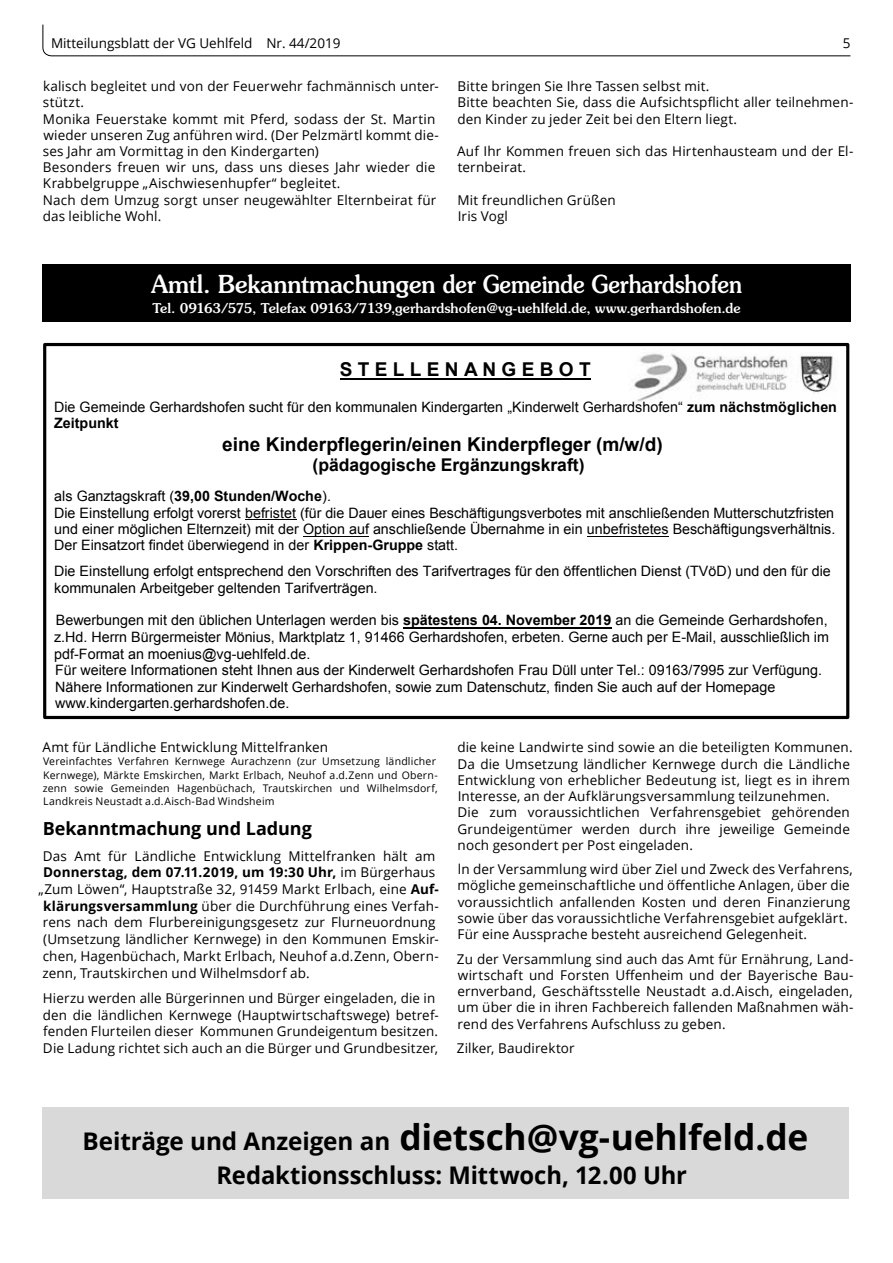
<style>
.page{position:relative;width:893px;height:1263px;background:#fff}
.page>*{position:absolute;margin:0;border:0;box-sizing:border-box;transform-origin:0 0}
.t1{font:700 35.4px "Open Sans";letter-spacing:-.005em;color:#000}
.t2{font:500 24.75px "Souvenir";color:#fff;scale:.95 1}
.t3{font:700 24.3px "Open Sans";letter-spacing:-.005em;color:#000}
.t4{font:700 19.05px "Arial";color:#000}
.t5{font:700 18px "Open Sans";letter-spacing:-.005em;color:#000}
.t6{font:700 17.55px "Arial";color:#000}
.t7{font:14.25px/16.5px "Arial";letter-spacing:.005em;color:#000}
.t8{font:13.5px/16.2px "Open Sans";letter-spacing:.01em;color:#000}
.t9{font:500 13.5px "Souvenir";letter-spacing:.005em;color:#fff}
.t10{font:700 13.5px "Open Sans";letter-spacing:.01em;color:#000}
.t11{font:10.5px/13px "Open Sans";letter-spacing:.02em;color:#000}
.s1{font-weight:700}
.s2{font-weight:400}
.s3{font-size:24.3px}
</style>
<div class="page">
<svg style="left:42px;top:24px;width:809px;height:33px"></svg>
<div style="left:42px;top:264px;width:808px;height:58px;background:#000"></div>
<div style="left:43px;top:343px;width:806px;height:376px;border:3px solid #000"></div>
<img style="left:634px;top:353px;width:199px;height:49px">
<hr style="left:340px;top:378px;width:251px;height:2px;background:#000">
<hr style="left:245px;top:519px;width:51px;height:1px;background:#000">
<hr style="left:303px;top:536px;width:66px;height:1px;background:#000">
<hr style="left:587px;top:536px;width:82px;height:1px;background:#000">
<hr style="left:403px;top:627px;width:208px;height:1px;background:#000">
<div style="left:43px;top:1108px;width:806px;height:91px;background:#d9d9d9"></div>
<p class="t8" style="left:51px;top:34px;width:291px">Mitteilungsblatt der VG Uehlfeld Nr. 44/2019</p>
<p class="t8" style="left:843px;top:34px;width:9px">5</p>
<p class="t8" style="left:43px;top:78px;width:398px">kalisch begleitet und von der Feuerwehr fachmännisch unter&shy;stützt.<br>Monika Feuerstake kommt mit Pferd, sodass der St. Martin wieder unseren Zug anführen wird. (Der Pelzmärtl kommt die&shy;ses Jahr am Vormittag in den Kindergarten)<br>Besonders freuen wir uns, dass uns dieses Jahr wieder die Krabbelgruppe „Aischwiesenhupfer“ begleitet.<br>Nach dem Umzug sorgt unser neugewählter Elternbeirat für das leibliche Wohl.</p>
<p class="t8" style="left:457px;top:78px;width:398px">Bitte bringen Sie Ihre Tassen selbst mit.<br>Bitte beachten Sie, dass die Aufsichtspflicht aller teilnehmen&shy;den Kinder zu jeder Zeit bei den Eltern liegt.</p>
<p class="t8" style="left:457px;top:143px;width:398px">Auf Ihr Kommen freuen sich das Hirtenhausteam und der El&shy;ternbeirat.</p>
<p class="t8" style="left:458px;top:191px;width:160px">Mit freundlichen Grüßen<br>Iris Vogl</p>
<h2 class="t2" style="left:151px;top:269px;width:623px">Amtl. Bekanntmachungen der Gemeinde Gerhardshofen</h2>
<p class="t9" style="left:152px;top:300px;width:590px">Tel. 09163/575, Telefax 09163/7139,gerhardshofen@vg-uehlfeld.de, www.gerhardshofen.de</p>
<h3 class="t4" style="left:340px;top:357px;width:252px">S T E L L E N A N G E B O T</h3>
<p class="t7" style="left:54px;top:399px;width:784px">Die Gemeinde Gerhardshofen sucht für den kommunalen Kindergarten „Kinderwelt Gerhardshofen“ <span class="s1">zum nächstmöglichen<br>Zeitpunkt</span></p>
<h3 class="t4" style="left:222px;top:432px;width:442px">eine Kinderpflegerin/einen Kinderpfleger (m/w/d)</h3>
<p class="t6" style="left:313px;top:453px;width:273px">(pädagogische Ergänzungskraft)</p>
<p class="t7" style="left:54px;top:488px;width:783px">als Ganztagskraft (<span class="s1">39,00 Stunden/Woche</span>).<br>Die Einstellung erfolgt vorerst befristet (für die Dauer eines Beschäftigungsverbotes mit anschließenden Mutterschutzfristen und einer möglichen Elternzeit) mit der Option auf anschließende Übernahme in ein unbefristetes Beschäftigungsverhältnis.<br>Der Einsatzort findet überwiegend in der <span class="s1">Krippen-Gruppe</span> statt.</p>
<p class="t7" style="left:54px;top:563px;width:778px">Die Einstellung erfolgt entsprechend den Vorschriften des Tarifvertrages für den öffentlichen Dienst (TVöD) und den für die kommunalen Arbeitgeber geltenden Tarifverträgen.</p>
<p class="t7" style="left:54px;top:612px;width:776px">Bewerbungen mit den üblichen Unterlagen werden bis <span class="s1">spätestens 04. November 2019</span> an die Gemeinde Gerhardshofen, z.Hd. Herrn Bürgermeister Mönius, Marktplatz 1, 91466 Gerhardshofen, erbeten. Gerne auch per E-Mail, ausschließlich im pdf-Format an moenius@vg-uehlfeld.de.<br>Für weitere Informationen steht Ihnen aus der Kinderwelt Gerhardshofen Frau Düll unter Tel.: 09163/7995 zur Verfügung.<br>Nähere Informationen zur Kinderwelt Gerhardshofen, sowie zum Datenschutz, finden Sie auch auf der Homepage www.kindergarten.gerhardshofen.de.</p>
<p class="t8" style="left:43px;top:739px;width:287px">Amt für Ländliche Entwicklung Mittelfranken</p>
<p class="t11" style="left:43px;top:755px;width:396px">Vereinfachtes Verfahren Kernwege Aurachzenn (zur Umsetzung ländlicher Kernwege), Märkte Emskirchen, Markt Erlbach, Neuhof a.d.Zenn und Obern&shy;zenn sowie Gemeinden Hagenbüchach, Trautskirchen und Wilhelmsdorf, Landkreis Neustadt a.d.Aisch-Bad Windsheim</p>
<h3 class="t5" style="left:43px;top:816px;width:271px">Bekanntmachung und Ladung</h3>
<p class="t8" style="left:43px;top:847px;width:394px">Das Amt für Ländliche Entwicklung Mittelfranken hält am</p>
<p class="t10" style="left:43px;top:863px;width:394px">Donnerstag, dem 07.11.2019, um 19:30 Uhr, <span class="s2">im Bürgerhaus</span></p>
<p class="t8" style="left:38px;top:881px;width:402px">„Zum Löwen“, Hauptstraße 32, 91459 Markt Erlbach, eine <span class="s1">Auf-</span></p>
<p class="t8" style="left:43px;top:897px;width:397px"><span class="s1">klärungsversammlung</span> über die Durchführung eines Verfah-</p>
<p class="t8" style="left:43px;top:914px;width:394px">rens nach dem Flurbereinigungsgesetz zur Flurneuordnung</p>
<p class="t8" style="left:43px;top:931px;width:397px">(Umsetzung ländlicher Kernwege) in den Kommunen Emskir-</p>
<p class="t8" style="left:43px;top:947px;width:398px">chen, Hagenbüchach, Markt Erlbach, Neuhof a.d.Zenn, Obern-</p>
<p class="t8" style="left:43px;top:964px;width:269px">zenn, Trautskirchen und Wilhelmsdorf ab.</p>
<p class="t8" style="left:43px;top:989px;width:398px;line-height:16.6px">Hierzu werden alle Bürgerinnen und Bürger eingeladen, die in den die ländlichen Kernwege (Hauptwirtschaftswege) betref&shy;fenden Flurteilen dieser Kommunen Grundeigentum besitzen.<br>Die Ladung richtet sich auch an die Bürger und Grundbesitzer,</p>
<p class="t8" style="left:457px;top:739px;width:397px">die keine Landwirte sind sowie an die beteiligten Kommunen.<br>Da die Umsetzung ländlicher Kernwege durch die Ländliche Entwicklung von erheblicher Bedeutung ist, liegt es in ihrem Interesse, an der Aufklärungsversammlung teilzunehmen.<br>Die zum voraussichtlichen Verfahrensgebiet gehörenden Grundeigentümer werden durch ihre jeweilige Gemeinde noch gesondert per Post eingeladen.</p>
<p class="t8" style="left:457px;top:861px;width:397px">ln der Versammlung wird über Ziel und Zweck des Verfahrens, mögliche gemeinschaftliche und öffentliche Anlagen, über die voraussichtlich anfallenden Kosten und deren Finanzierung sowie über das voraussichtliche Verfahrensgebiet aufgeklärt.<br>Für eine Aussprache besteht ausreichend Gelegenheit.</p>
<p class="t8" style="left:457px;top:950px;width:398px;text-align:justify">Zu der Versammlung sind auch das Amt für Ernährung, Land&shy;wirtschaft und Forsten Uffenheim und der Bayerische Bau&shy;ernverband, Geschäftsstelle Neustadt a.d.Aisch, eingeladen, um über die in ihren Fachbereich fallenden Maßnahmen wäh&shy;rend des Verfahrens Aufschluss zu geben.</p>
<p class="t8" style="left:457px;top:1039px;width:119px">Zilker, Baudirektor</p>
<h1 class="t1" style="left:82px;top:1112px;width:727px"><span class="s3">Beiträge und Anzeigen an</span> dietsch@vg-uehlfeld.de</h1>
<h3 class="t3" style="left:217px;top:1158px;width:472px">Redaktionsschluss: Mittwoch, 12.00 Uhr</h3>
</div>
